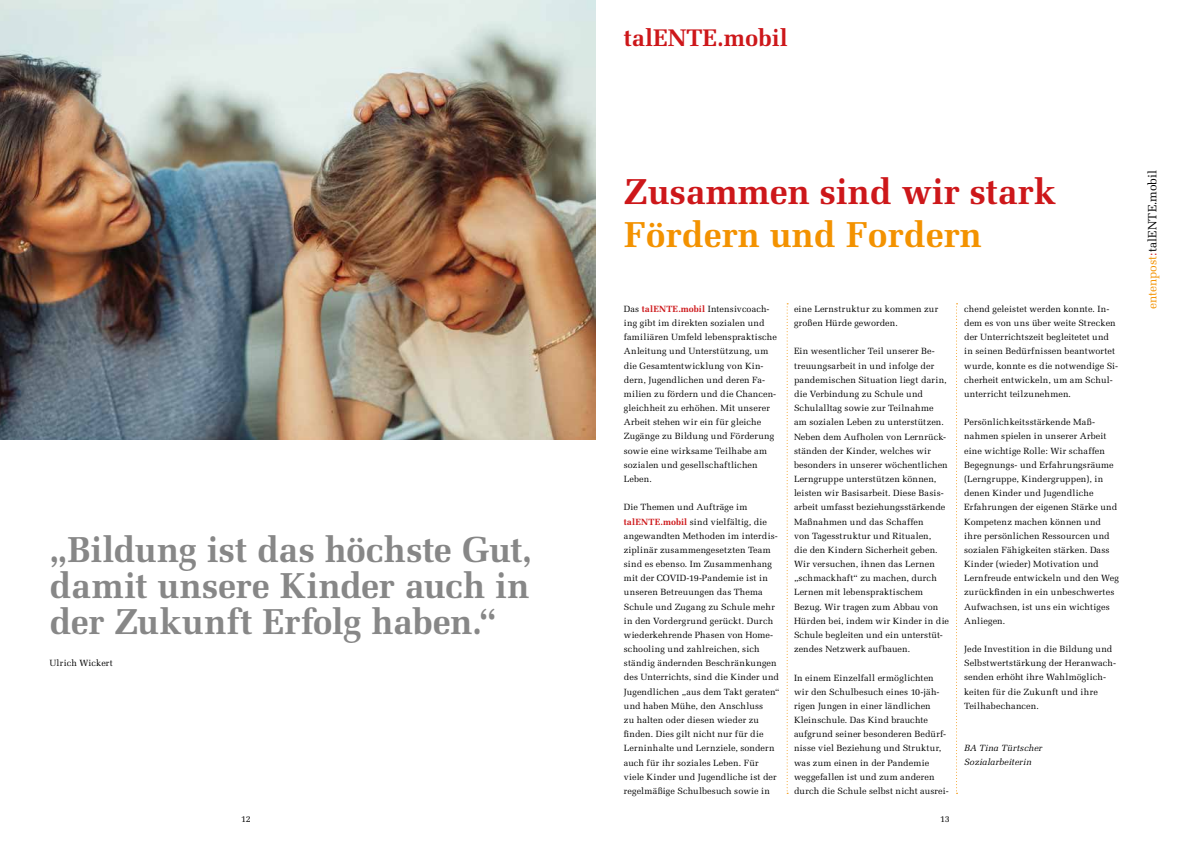
<style>
.page{position:relative;width:1191px;height:842px;background:#fff}
.page>*{position:absolute;margin:0;border:0;box-sizing:border-box;transform-origin:0 0}
.t1{font:700 36px/36px "Melior";letter-spacing:-.005em;color:#878787;text-align:justify}
.t2{font:700 36px "Melior";color:#cd171a}
.t3{font:700 36px "Melior";color:#f39200}
.t4{font:700 24px "Melior";color:#cd171a}
.t5{font:12px "Melior";letter-spacing:-.005em;color:#000}
.t6{font:9px/14.2px "Melior";letter-spacing:.015em;color:#000}
.t7{font:italic 9px/14px "Melior";letter-spacing:.005em;color:#000}
.s1{font-weight:700;color:#cd171a}
.s2{color:#f39200}
.s3{color:#cd171a}
</style>
<div class="page">
<img style="left:0;top:0;width:595px;height:439px">
<svg style="left:786px;top:303px;width:2px;height:491px"></svg>
<svg style="left:956px;top:303px;width:1px;height:491px"></svg>
<h2 class="t4" style="left:624px;top:24px;width:166px">talENTE.mobil</h2>
<h1 class="t1" style="left:50px;top:532px;width:484px">„Bildung ist das höchste Gut, damit unsere Kinder auch in der Zukunft Erfolg haben.“</h1>
<p class="t6" style="left:50px;top:656px;width:65px">Ulrich Wickert</p>
<h1 class="t2" style="left:624px;top:169px;width:433px">Zusammen sind wir stark</h1>
<h1 class="t3" style="left:624px;top:213px;width:359px">Fördern und Fordern</h1>
<p class="t6" style="left:624px;top:302px;width:155px">Das <span class="s1">talENTE.mobil</span> Intensivcoach&shy;ing gibt im direkten sozialen und familiären Umfeld lebenspraktische<br>Anleitung und Unterstützung, um die Gesamtentwicklung von Kin&shy;dern, Jugendlichen und deren Fa&shy;milien zu fördern und die Chancen&shy;gleichheit zu erhöhen. Mit unserer<br>Arbeit stehen wir ein für gleiche<br>Zugänge zu Bildung und Förderung sowie eine wirksame Teilhabe am sozialen und gesellschaftlichen<br>Leben.</p>
<p class="t6" style="left:624px;top:500px;width:157px">Die Themen und Aufträge im <span class="s1">talENTE.mobil</span> sind vielfältig, die angewandten Methoden im interdis&shy;ziplinär zusammengesetzten Team sind es ebenso. Im Zusammenhang mit der COVID-19-Pandemie ist in unseren Betreuungen das Thema Schule und Zugang zu Schule mehr in den Vordergrund gerückt. Durch wiederkehrende Phasen von Home&shy;schooling und zahlreichen, sich ständig ändernden Beschränkungen des Unterrichts, sind die Kinder und Jugendlichen „aus dem Takt geraten“ und haben Mühe, den Anschluss<br>zu halten oder diesen wieder zu finden. Dies gilt nicht nur für die Lerninhalte und Lernziele, sondern auch für ihr soziales Leben. Für viele Kinder und Jugendliche ist der regelmäßige Schulbesuch sowie in</p>
<p class="t6" style="left:794px;top:302px;width:146px">eine Lernstruktur zu kommen zur großen Hürde geworden.</p>
<p class="t6" style="left:794px;top:344px;width:157px">Ein wesentlicher Teil unserer Be&shy;treuungsarbeit in und infolge der pandemischen Situation liegt darin, die Verbindung zu Schule und Schulalltag sowie zur Teilnahme<br>am sozialen Leben zu unterstützen.<br>Neben dem Aufholen von Lernrück&shy;ständen der Kinder, welches wir besonders in unserer wöchentlichen Lerngruppe unterstützen können, leisten wir Basisarbeit. Diese Basis&shy;arbeit umfasst beziehungsstärkende Maßnahmen und das Schaffen<br>von Tagesstruktur und Ritualen,<br>die den Kindern Sicherheit geben.<br>Wir versuchen, ihnen das Lernen „schmackhaft“ zu machen, durch Lernen mit lebenspraktischem Bezug. Wir tragen zum Abbau von Hürden bei, indem wir Kinder in die Schule begleiten und ein unterstüt&shy;zendes Netzwerk aufbauen.</p>
<p class="t6" style="left:794px;top:670px;width:156px">In einem Einzelfall ermöglichten wir den Schulbesuch eines 10-jäh&shy;rigen Jungen in einer ländlichen Kleinschule. Das Kind brauchte aufgrund seiner besonderen Bedürf&shy;nisse viel Beziehung und Struktur, was zum einen in der Pandemie weggefallen ist und zum anderen durch die Schule selbst nicht ausrei-</p>
<p class="t6" style="left:964px;top:302px;width:155px">chend geleistet werden konnte. In&shy;dem es von uns über weite Strecken der Unterrichtszeit begleitetet und in seinen Bedürfnissen beantwortet wurde, konnte es die notwendige Si&shy;cherheit entwickeln, um am Schul&shy;unterricht teilzunehmen.</p>
<p class="t6" style="left:964px;top:415px;width:156px">Persönlichkeitsstärkende Maß&shy;nahmen spielen in unserer Arbeit eine wichtige Rolle: Wir schaffen<br>Begegnungs- und Erfahrungsräume (Lerngruppe, Kindergruppen), in denen Kinder und Jugendliche<br>Erfahrungen der eigenen Stärke und<br>Kompetenz machen können und ihre persönlichen Ressourcen und sozialen Fähigkeiten stärken. Dass<br>Kinder (wieder) Motivation und<br>Lernfreude entwickeln und den Weg zurückfinden in ein unbeschwertes<br>Aufwachsen, ist uns ein wichtiges<br>Anliegen.</p>
<p class="t6" style="left:964px;top:642px;width:153px">Jede Investition in die Bildung und<br>Selbstwertstärkung der Heranwach&shy;senden erhöht ihre Wahlmöglich&shy;keiten für die Zukunft und ihre<br>Teilhabechancen.</p>
<p class="t7" style="left:964px;top:741px;width:79px">BA Tina Türtscher<br>Sozialarbeiterin</p>
<p class="t6" style="left:241px;top:812px;width:11px">12</p>
<p class="t6" style="left:940px;top:812px;width:11px">13</p>
<h3 class="t5" style="left:1145px;top:309px;width:141px;rotate:-90deg"><span class="s2">entenpost</span><span class="s3">:</span>talENTE.mobil</h3>
</div>
